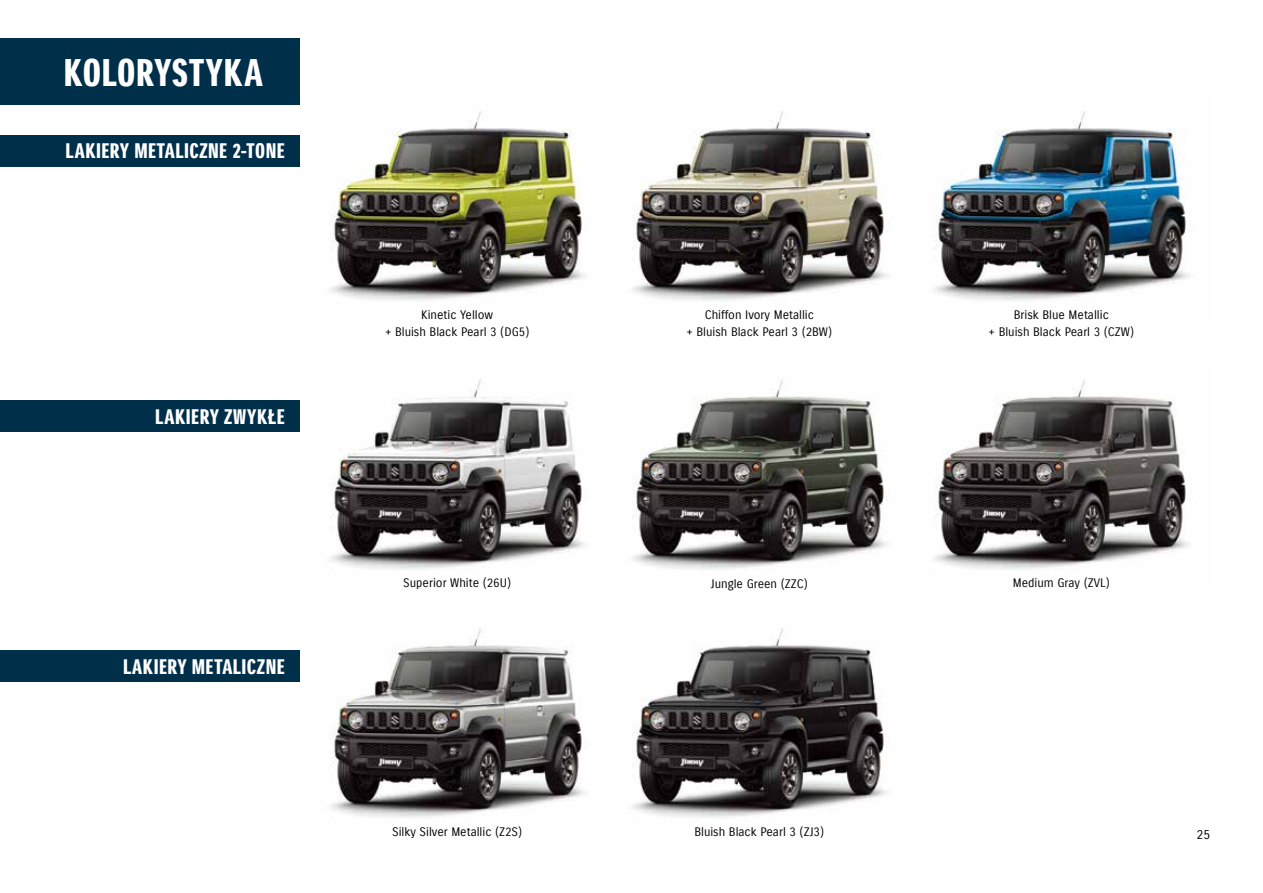
<style>
.page{position:relative;width:1263px;height:893px;background:#fff}
.page>*{position:absolute;margin:0;border:0;box-sizing:border-box;transform-origin:0 0}
.t1{font:37.5px "Suzuki PRO Headline";letter-spacing:.02em;color:#fff}
.t2{font:20.55px "Suzuki PRO Headline";letter-spacing:.025em;color:#fff}
.t3{font:12.75px "Suzuki PRO Regular";color:#000}
.t4{font:12px/16.6px "Suzuki PRO Regular";color:#000;text-align:center}
</style>
<div class="page">
<img style="left:330px;top:111px;width:859px;height:190px">
<img style="left:330px;top:379px;width:859px;height:191px">
<img style="left:330px;top:628px;width:557px;height:190px">
<div style="left:0;top:38px;width:300px;height:67px;background:#002f4a"></div>
<div style="left:0;top:135px;width:300px;height:31px;background:#002f4a"></div>
<div style="left:0;top:400px;width:300px;height:32px;background:#002f4a"></div>
<div style="left:0;top:650px;width:300px;height:31px;background:#002f4a"></div>
<h1 class="t1" style="left:64px;top:50px;width:200px">KOLORYSTYKA</h1>
<h2 class="t2" style="left:66px;top:139px;width:221px">LAKIERY METALICZNE 2-TONE</h2>
<h2 class="t2" style="left:155px;top:404px;width:131px">LAKIERY ZWYKŁE</h2>
<h2 class="t2" style="left:123px;top:654px;width:163px">LAKIERY METALICZNE</h2>
<p class="t4" style="left:385px;top:306px;width:146px">Kinetic Yellow<br>+ Bluish Black Pearl 3 (DG5)</p>
<p class="t4" style="left:686px;top:306px;width:147px">Chiffon Ivory Metallic<br>+ Bluish Black Pearl 3 (2BW)</p>
<p class="t4" style="left:988px;top:306px;width:147px">Brisk Blue Metallic<br>+ Bluish Black Pearl 3 (CZW)</p>
<p class="t4" style="left:403px;top:575px;width:109px">Superior White (26U)</p>
<p class="t4" style="left:392px;top:823px;width:132px">Silky Silver Metallic (Z2S)</p>
<p class="t4" style="left:711px;top:575px;width:98px">Jungle Green (ZZC)</p>
<p class="t4" style="left:1013px;top:575px;width:98px">Medium Gray (ZVL)</p>
<p class="t4" style="left:694px;top:823px;width:131px">Bluish Black Pearl 3 (ZJ3)</p>
<p class="t3" style="left:1196px;top:827px;width:15px">25</p>
</div>
